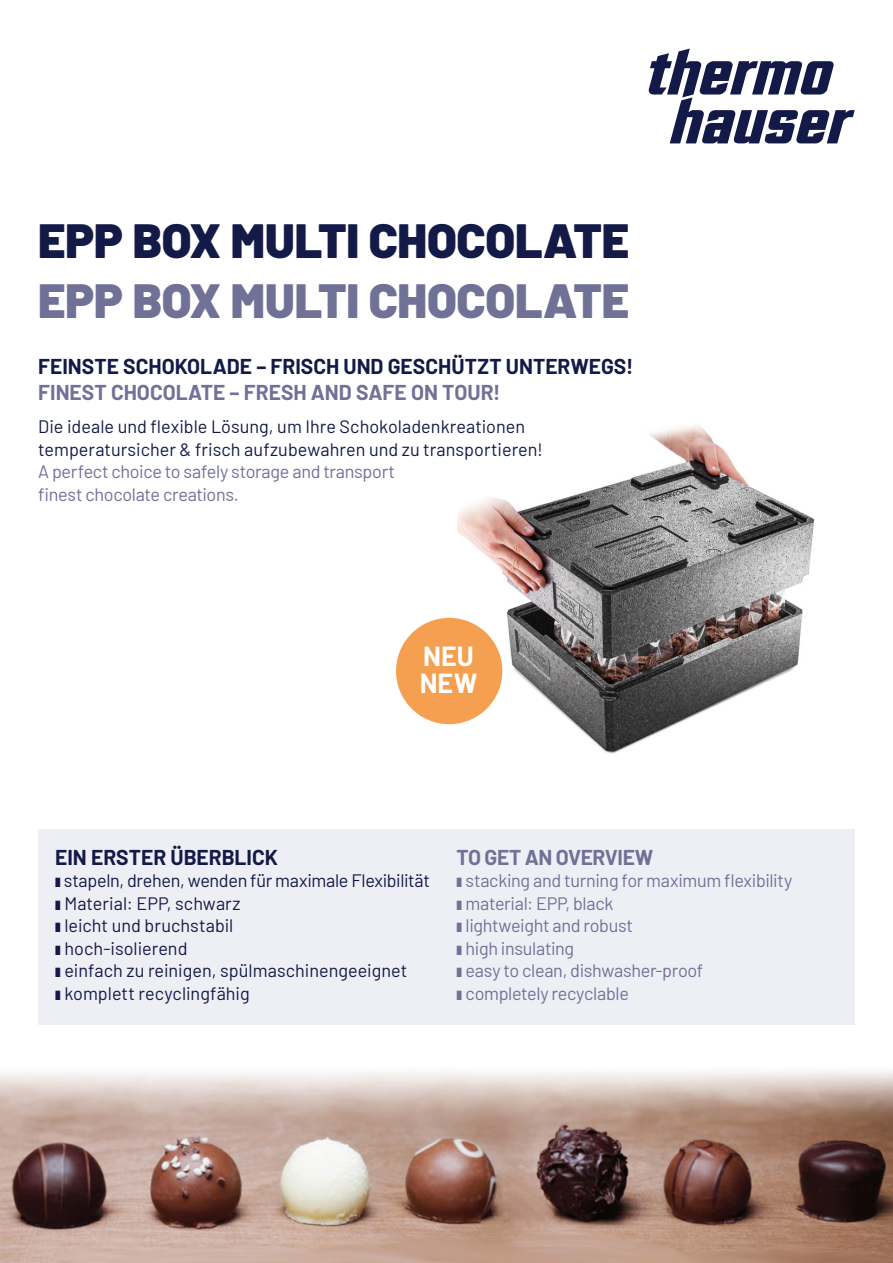
<style>
.page{position:relative;width:893px;height:1263px;background:#fff}
.page>*{position:absolute;margin:0;border:0;box-sizing:border-box;transform-origin:0 0}
.t1{font:900 48px "Barlow";letter-spacing:-.005em;color:#131a47}
.t2{font:900 48px "Barlow";letter-spacing:-.005em;color:#707197}
.t3{font:700 27px/27.3px "Barlow";color:#fff}
.t4{font:700 21px "Barlow";color:#131a47}
.t5{font:700 21px "Barlow";color:#707197}
.t6{font:700 21px "Barlow";letter-spacing:-.02em;color:#707197}
.t7{font:18px/22.5px "Barlow";color:#131a47}
.t8{font:18px/22.5px "Barlow";letter-spacing:-.02em;color:#707197}
</style>
<div class="page">
<img style="left:457px;top:425px;width:358px;height:329px">
<img style="left:0;top:1071px;width:893px;height:192px">
<svg style="left:649px;top:49px;width:206px;height:94px"></svg>
<div style="left:38px;top:829px;width:817px;height:196px;background:#eeeff5"></div>
<div style="left:396px;top:618px;width:106px;height:106px;background:#f5a050;border-radius:50%"></div>
<h1 class="t1" style="left:38px;top:205px;width:593px">EPP BOX MULTI CHOCOLATE</h1>
<h1 class="t2" style="left:38px;top:265px;width:593px">EPP BOX MULTI CHOCOLATE</h1>
<p class="t4" style="left:38px;top:351px;width:596px">FEINSTE SCHOKOLADE – FRISCH UND GESCHÜTZT UNTERWEGS!</p>
<p class="t5" style="left:38px;top:377px;width:464px">FINEST CHOCOLATE – FRESH AND SAFE ON TOUR!</p>
<p class="t7" style="left:38px;top:414px;width:506px">Die ideale und flexible Lösung, um Ihre Schokoladenkreationen temperatursicher &amp; frisch aufzubewahren und zu transportieren!</p>
<p class="t8" style="left:38px;top:459px;width:358px">A perfect choice to safely storage and transport finest chocolate creations.</p>
<h2 class="t3" style="left:420px;top:640px;width:59px">NEU<br>NEW</h2>
<p class="t4" style="left:55px;top:842px;width:224px">EIN ERSTER ÜBERBLICK</p>
<p class="t7" style="left:55px;top:868px;width:376px">❚ stapeln, drehen, wenden für maximale Flexibilität ❚ Material: EPP, schwarz<br>❚ leicht und bruchstabil<br>❚ hoch-isolierend<br>❚ einfach zu reinigen, spülmaschinengeeignet<br>❚ komplett recyclingfähig</p>
<p class="t6" style="left:456px;top:842px;width:198px">TO GET AN OVERVIEW</p>
<p class="t8" style="left:456px;top:868px;width:337px">❚ stacking and turning for maximum flexibility ❚ material: EPP, black<br>❚ lightweight and robust<br>❚ high insulating<br>❚ easy to clean, dishwasher-proof<br>❚ completely recyclable</p>
</div>
